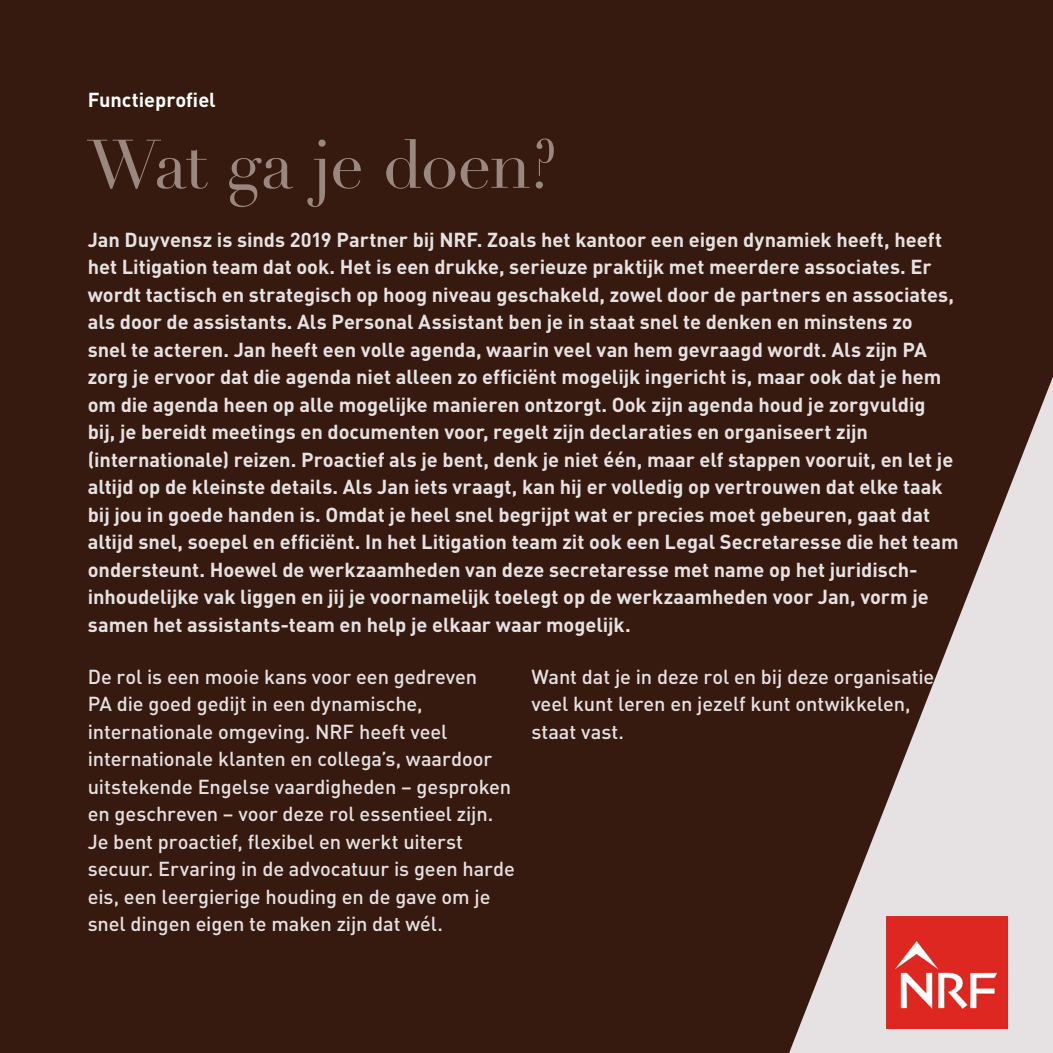
<style>
.page{position:relative;width:1053px;height:1053px;background:#fff}
.page>*{position:absolute;margin:0;border:0;box-sizing:border-box;transform-origin:0 0}
.t1{font:67.5px "Didot";letter-spacing:-.025em;color:#9a8880}
.t2{font:700 20px/27.5px "DIN Pro";letter-spacing:-.005em;color:#e6e1e3}
.t3{font:500 20px/27.5px "DIN Pro";letter-spacing:-.005em;color:#e6e1e3}
.t4{font:700 20px "DIN Pro";letter-spacing:-.005em;color:#fff}
</style>
<div class="page">
<div style="left:0;top:0;width:1052px;height:1052px;background:#361a0f"></div>
<svg style="left:789px;top:379px;width:263px;height:673px"></svg>
<img style="left:886px;top:916px;width:121px;height:112px">
<p class="t4" style="left:88px;top:86px;width:129px">Functieprofiel</p>
<p class="t1" style="left:88px;top:124px;width:471px">Wat ga je doen?</p>
<p class="t2" style="left:88px;top:225px;width:872px">Jan Duyvensz is sinds 2019 Partner bij NRF. Zoals het kantoor een eigen dynamiek heeft, heeft het Litigation team dat ook. Het is een drukke, serieuze praktijk met meerdere associates. Er wordt tactisch en strategisch op hoog niveau geschakeld, zowel door de partners en associates, als door de assistants. Als Personal Assistant ben je in staat snel te denken en minstens zo<br>snel te acteren. Jan heeft een volle agenda, waarin veel van hem gevraagd wordt. Als zijn PA zorg je ervoor dat die agenda niet alleen zo efficiënt mogelijk ingericht is, maar ook dat je hem om die agenda heen op alle mogelijke manieren ontzorgt. Ook zijn agenda houd je zorgvuldig<br>bij, je bereidt meetings en documenten voor, regelt zijn declaraties en organiseert zijn (internationale) reizen. Proactief als je bent, denk je niet één, maar elf stappen vooruit, en let je altijd op de kleinste details. Als Jan iets vraagt, kan hij er volledig op vertrouwen dat elke taak bij jou in goede handen is. Omdat je heel snel begrijpt wat er precies moet gebeuren, gaat dat altijd snel, soepel en efficiënt. In het Litigation team zit ook een Legal Secretaresse die het team ondersteunt. Hoewel de werkzaamheden van deze secretaresse met name op het juridisch&shy;inhoudelijke vak liggen en jij je voornamelijk toelegt op de werkzaamheden voor Jan, vorm je samen het assistants-team en help je elkaar waar mogelijk.</p>
<p class="t3" style="left:88px;top:661px;width:428px">De rol is een mooie kans voor een gedreven<br>PA die goed gedijt in een dynamische, internationale omgeving. NRF heeft veel internationale klanten en collega’s, waardoor uitstekende Engelse vaardigheden – gesproken en geschreven – voor deze rol essentieel zijn.<br>Je bent proactief, flexibel en werkt uiterst secuur. Ervaring in de advocatuur is geen harde eis, een leergierige houding en de gave om je snel dingen eigen te maken zijn dat wél.</p>
<p class="t3" style="left:531px;top:661px;width:404px">Want dat je in deze rol en bij deze organisatie veel kunt leren en jezelf kunt ontwikkelen, staat vast.</p>
</div>
